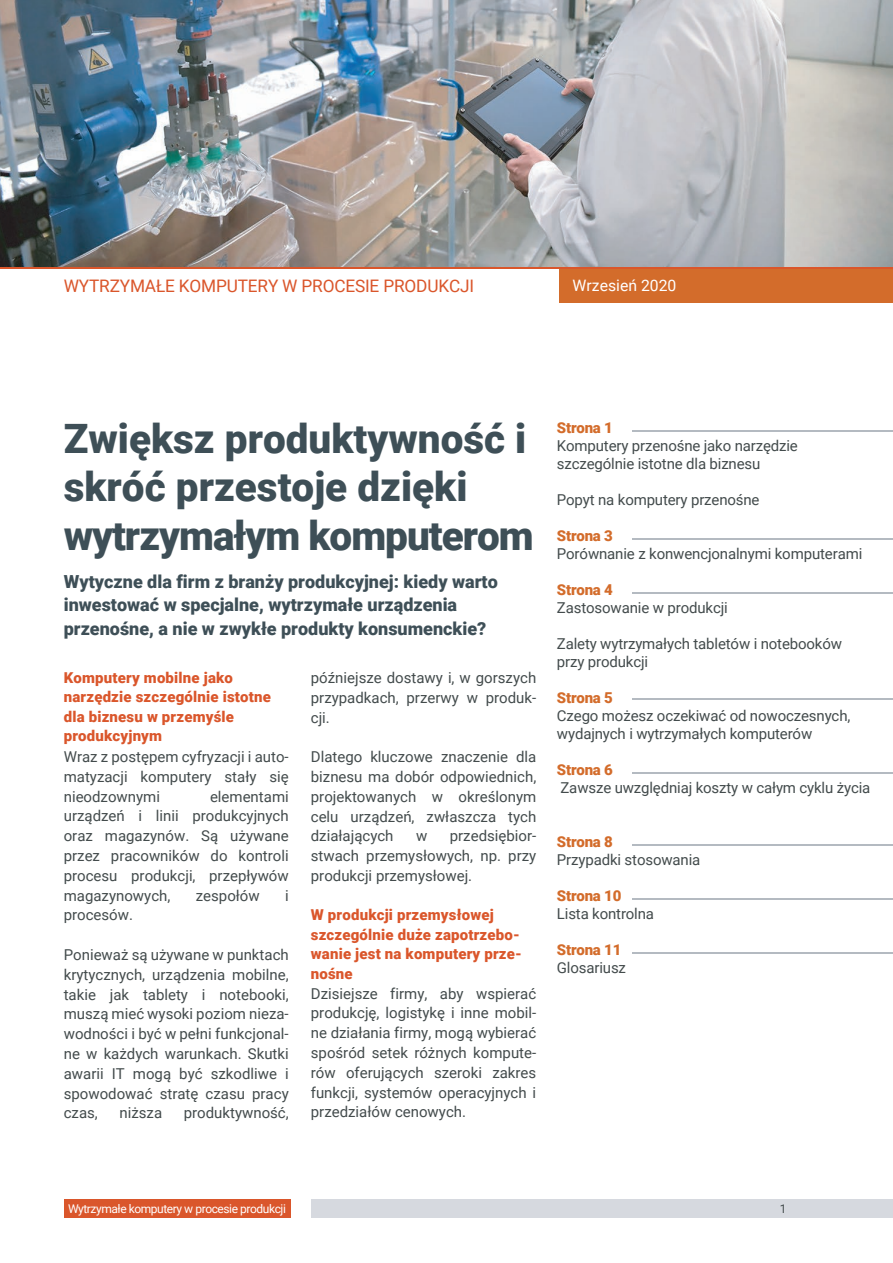
<style>
.page{position:relative;width:893px;height:1263px;background:#fff}
.page>*{position:absolute;margin:0;border:0;box-sizing:border-box;transform-origin:0 0}
.t1{font:900 40.5px/48.6px "Roboto";color:#3e4f57}
.t2{font:900 18px/24px "Roboto";color:#3e4f57}
.t3{font:17.25px "Roboto";letter-spacing:-.01em;color:#da562b}
.t4{font:15.75px "Roboto";color:#fff}
.t5{font:15px/19.8px "Roboto";color:#434b4c;text-align:justify}
.t6{font:900 15px/19.5px "Roboto";letter-spacing:.01em;color:#da562b}
.t7{font:900 15px "Roboto";letter-spacing:-.015em;color:#d36c2b}
.t8{font:12px "Roboto";letter-spacing:-.035em;color:#fff}
.t9{font:12px "Roboto";color:#434b4c}
</style>
<div class="page">
<div style="left:312px;top:1199px;width:581px;height:18px;background:#d6d9df"></div>
<div style="left:64px;top:1199px;width:227px;height:18px;background:#da562b"></div>
<img style="left:0;top:0;width:893px;height:267px">
<div style="left:560px;top:268px;width:333px;height:34px;background:#d36c2b"></div>
<hr style="left:0;top:267px;width:893px;height:2px;background:#da562b">
<hr style="left:632px;top:430px;width:261px;height:1px;background:#b4bac1">
<hr style="left:632px;top:538px;width:261px;height:1px;background:#b4bac1">
<hr style="left:632px;top:592px;width:261px;height:1px;background:#b4bac1">
<hr style="left:632px;top:699px;width:261px;height:1px;background:#b4bac1">
<hr style="left:632px;top:772px;width:261px;height:2px;background:#b4bac1">
<hr style="left:632px;top:844px;width:261px;height:2px;background:#b4bac1">
<hr style="left:632px;top:898px;width:261px;height:2px;background:#b4bac1">
<hr style="left:632px;top:952px;width:261px;height:1px;background:#b4bac1">
<p class="t3" style="left:64px;top:274px;width:412px">WYTRZYMAŁE KOMPUTERY W PROCESIE PRODUKCJI</p>
<p class="t4" style="left:573px;top:274px;width:105px">Wrzesień 2020</p>
<h1 class="t1" style="left:64px;top:413px;width:471px">Zwiększ produktywność i skróć przestoje dzięki wytrzymałym komputerom</h1>
<p class="t2" style="left:64px;top:568px;width:436px">Wytyczne dla firm z branży produkcyjnej: kiedy warto inwestować w specjalne, wytrzymałe urządzenia przenośne, a nie w zwykłe produkty konsumenckie?</p>
<p class="t6" style="left:64px;top:667px;width:209px">Komputery mobilne jako narzędzie szczególnie istotne dla biznesu w przemyśle produkcyjnym</p>
<p class="t5" style="left:64px;top:746px;width:227px">Wraz z postępem cyfryzacji i auto&shy;matyzacji komputery stały się nieodzownymi</p>
<p class="t5" style="left:64px;top:786px;width:227px;text-indent:146px">elementami urządzeń i linii produkcyjnych oraz magazynów. Są używane przez pracowników do kontroli procesu produkcji, przepływów magazynowych,</p>
<p class="t5" style="left:196px;top:885px;width:65px">zespołów</p>
<p class="t5" style="left:285px;top:885px;width:5px">i</p>
<p class="t5" style="left:64px;top:905px;width:71px">procesów.</p>
<p class="t5" style="left:64px;top:944px;width:227px">Ponieważ są używane w punktach krytycznych, urządzenia mobilne, takie jak tablety i notebooki, muszą mieć wysoki poziom nieza&shy;wodności i być w pełni funkcjonal&shy;ne w każdych warunkach. Skutki awarii IT mogą być szkodliwe i spowodować stratę czasu pracy czas,</p>
<p class="t5" style="left:119px;top:1103px;width:44px">niższa</p>
<p class="t5" style="left:184px;top:1103px;width:106px">produktywność,</p>
<p class="t5" style="left:311px;top:667px;width:227px">późniejsze dostawy i, w gorszych przypadkach, przerwy w produk&shy;cji.</p>
<p class="t5" style="left:311px;top:746px;width:227px">Dlatego kluczowe znaczenie dla biznesu ma dobór odpowiednich, projektowanych w określonym celu urządzeń, zwłaszcza tych działających</p>
<p class="t5" style="left:311px;top:826px;width:227px;text-indent:139px">przedsiębior&shy;stwach przemysłowych, np. przy produkcji przemysłowej.</p>
<p class="t6" style="left:311px;top:905px;width:213px">W produkcji przemysłowej szczególnie duże zapotrzebo&shy;wanie jest na komputery prze&shy;nośne</p>
<p class="t5" style="left:311px;top:983px;width:227px">Dzisiejsze firmy, aby wspierać produkcję, logistykę i inne mobil&shy;ne działania firmy, mogą wybierać spośród setek różnych kompute&shy;rów oferujących szeroki zakres funkcji, systemów operacyjnych i przedziałów cenowych.</p>
<p class="t5" style="left:416px;top:826px;width:13px">w</p>
<p class="t7" style="left:557px;top:417px;width:57px">Strona 1</p>
<p class="t5" style="left:557px;top:436px;width:242px;line-height:18px">Komputery przenośne jako narzędzie szczególnie istotne dla biznesu</p>
<p class="t5" style="left:557px;top:489px;width:204px">Popyt na komputery przenośne</p>
<p class="t7" style="left:557px;top:525px;width:57px">Strona 3</p>
<p class="t5" style="left:557px;top:543px;width:307px">Porównanie z konwencjonalnymi komputerami</p>
<p class="t7" style="left:557px;top:579px;width:57px">Strona 4</p>
<p class="t5" style="left:557px;top:597px;width:172px">Zastosowanie w produkcji</p>
<p class="t5" style="left:557px;top:634px;width:287px;line-height:18px">Zalety wytrzymałych tabletów i notebooków przy produkcji</p>
<p class="t7" style="left:557px;top:687px;width:57px">Strona 5</p>
<p class="t5" style="left:557px;top:706px;width:295px;line-height:18px">Czego możesz oczekiwać od nowoczesnych, wydajnych i wytrzymałych komputerów</p>
<p class="t7" style="left:557px;top:759px;width:57px">Strona 6</p>
<p class="t5" style="left:560px;top:777px;width:311px">Zawsze uwzględniaj koszty w całym cyklu życia</p>
<p class="t7" style="left:557px;top:831px;width:57px">Strona 8</p>
<p class="t5" style="left:557px;top:849px;width:145px">Przypadki stosowania</p>
<p class="t7" style="left:557px;top:885px;width:66px">Strona 10</p>
<p class="t5" style="left:557px;top:903px;width:99px">Lista kontrolna</p>
<p class="t7" style="left:557px;top:939px;width:66px">Strona 11</p>
<p class="t5" style="left:557px;top:957px;width:71px">Glosariusz</p>
<p class="t8" style="left:68px;top:1200px;width:219px">Wytrzymałe komputery w procesie produkcji</p>
<p class="t9" style="left:780px;top:1200px;width:8px">1</p>
</div>
